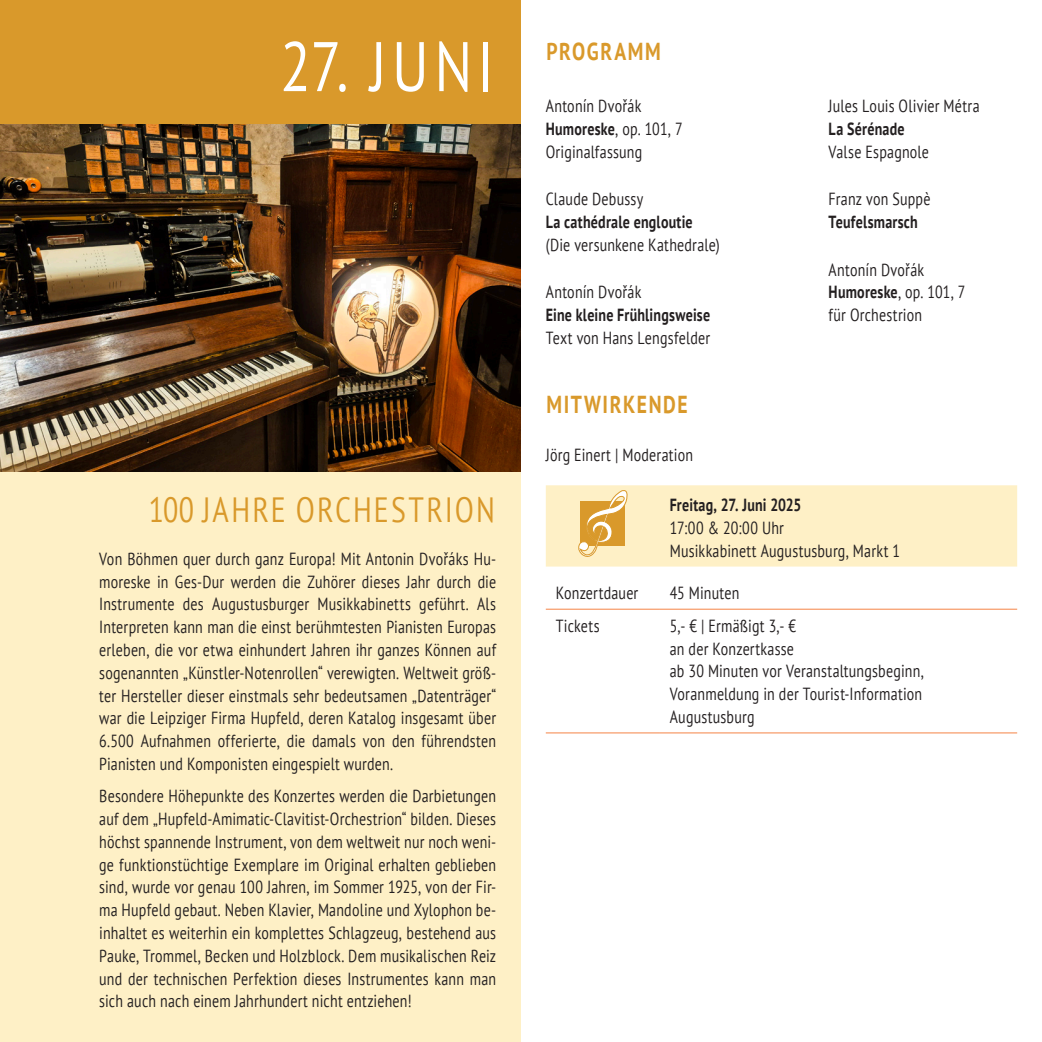
<style>
.page{position:relative;width:1042px;height:1042px;background:#fff}
.page>*{position:absolute;margin:0;border:0;box-sizing:border-box;transform-origin:0 0}
.t1{font:70px "PT Sans";letter-spacing:.1em;color:#fff;scale:.8 1}
.Konzert{font:35px "PT Sans";letter-spacing:.075em;color:#d9992b;scale:.8 1}
.subline_programm_rechte_seite{font:700 24.5px "PT Sans";letter-spacing:.08em;color:#d9992b;scale:.8 1}
.copytext_block{font:17.5px/22.8px "PT Sans";letter-spacing:.015em;color:#231f20;text-align:justify;scale:.8 1}
.copytext_programm{font:17.5px/22.8px "PT Sans";letter-spacing:.015em;color:#231f20;scale:.8 1}
.copytext_links{font:17.5px/22.8px "PT Sans";letter-spacing:.015em;color:#231f20;scale:.8 1}
.veranstaltungsdetails{font:17.5px/22.8px "PT Sans";letter-spacing:.015em;color:#231f20;scale:.8 1}
.copytext_rechts{font:17.5px "PT Sans";letter-spacing:.015em;color:#231f20;scale:.8 1}
.s1{font-weight:700}
</style>
<div class="page">
<div style="left:0;top:0;width:521px;height:1042px;background:#fef0c6"></div>
<div style="left:0;top:0;width:521px;height:124px;background:#d9992b"></div>
<hr style="left:546px;top:609px;width:114px;height:1px;background:#f58345">
<hr style="left:660px;top:609px;width:357px;height:1px;background:#f58345">
<hr style="left:546px;top:732px;width:114px;height:1px;background:#f58345">
<hr style="left:660px;top:732px;width:357px;height:1px;background:#f58345">
<svg style="left:546px;top:485px;width:471px;height:81px;background:#fcecbf"></svg>
<img style="left:0;top:124px;width:521px;height:347px">
<p class="t1" style="left:280px;top:22px;width:269px">27. JUNI</p>
<p class="subline_programm_rechte_seite" style="left:546px;top:35px;width:144px">PROGRAMM</p>
<p class="copytext_programm" style="left:546px;top:94px;width:173px">Antonín Dvořák<br><span class="s1">Humoreske</span>, op. 101, 7<br>Originalfassung</p>
<p class="copytext_programm" style="left:546px;top:187px;width:219px">Claude Debussy<br><span class="s1">La cathédrale engloutie </span>(Die versunkene Kathedrale)</p>
<p class="copytext_programm" style="left:546px;top:280px;width:207px">Antonín Dvořák<br><span class="s1">Eine kleine Frühlingsweise<br></span>Text von Hans Lengsfelder</p>
<p class="copytext_programm" style="left:828px;top:94px;width:190px">Jules Louis Olivier Métra<br><span class="s1">La Sérénade<br></span>Valse Espagnole</p>
<p class="copytext_programm" style="left:828px;top:187px;width:129px">Franz von Suppè<br><span class="s1">Teufelsmarsch</span></p>
<p class="copytext_programm" style="left:828px;top:258px;width:173px">Antonín Dvořák<br><span class="s1">Humoreske</span>, op. 101, 7 für Orchestrion</p>
<p class="Konzert" style="left:149px;top:487px;width:434px">100 JAHRE ORCHESTRION</p>
<p class="copytext_block" style="left:99px;top:547px;width:498px">Von Böhmen quer durch ganz Europa! Mit Antonin Dvořáks Hu&shy;moreske in Ges-Dur werden die Zuhörer dieses Jahr durch die Instrumente des Augustusburger Musikkabinetts geführt. Als Interpreten kann man die einst berühmtesten Pianisten Europas erleben, die vor etwa einhundert Jahren ihr ganzes Können auf sogenannten „Künstler-Notenrollen“ verewigten. Weltweit größ&shy;ter Hersteller dieser einstmals sehr bedeutsamen „Datenträger“ war die Leipziger Firma Hupfeld, deren Katalog insgesamt über 6.500 Aufnahmen offerierte, die damals von den führendsten Pianisten und Komponisten eingespielt wurden.</p>
<p class="copytext_block" style="left:99px;top:784px;width:498px">Besondere Höhepunkte des Konzertes werden die Darbietungen auf dem „Hupfeld-Amimatic-Clavitist-Orchestrion“ bilden. Dieses höchst spannende Instrument, von dem weltweit nur noch weni&shy;ge funktionstüchtige Exemplare im Original erhalten geblieben sind, wurde vor genau 100 Jahren, im Sommer 1925, von der Fir&shy;ma Hupfeld gebaut. Neben Klavier, Mandoline und Xylophon be&shy;inhaltet es weiterhin ein komplettes Schlagzeug, bestehend aus Pauke, Trommel, Becken und Holzblock. Dem musikalischen Reiz und der technischen Perfektion dieses Instrumentes kann man sich auch nach einem Jahrhundert nicht entziehen!</p>
<p class="subline_programm_rechte_seite" style="left:546px;top:388px;width:178px">MITWIRKENDE</p>
<p class="copytext_rechts" style="left:546px;top:443px;width:186px">Jörg Einert | Moderation</p>
<p class="veranstaltungsdetails" style="left:670px;top:493px;width:289px"><span class="s1">Freitag, 27. Juni 2025<br></span>17:00 &amp; 20:00 Uhr<br>Musikkabinett Augustusburg, Markt 1</p>
<p class="copytext_links" style="left:556px;top:581px;width:105px">Konzertdauer</p>
<p class="copytext_links" style="left:670px;top:581px;width:88px">45 Minuten</p>
<p class="copytext_links" style="left:556px;top:614px;width:56px">Tickets</p>
<p class="copytext_links" style="left:670px;top:614px;width:319px">5,- € | Ermäßigt 3,- €<br>an der Konzertkasse<br>ab 30 Minuten vor Veranstaltungsbeginn,<br>Voranmeldung in der Tourist-Information<br>Augustusburg</p>
</div>
